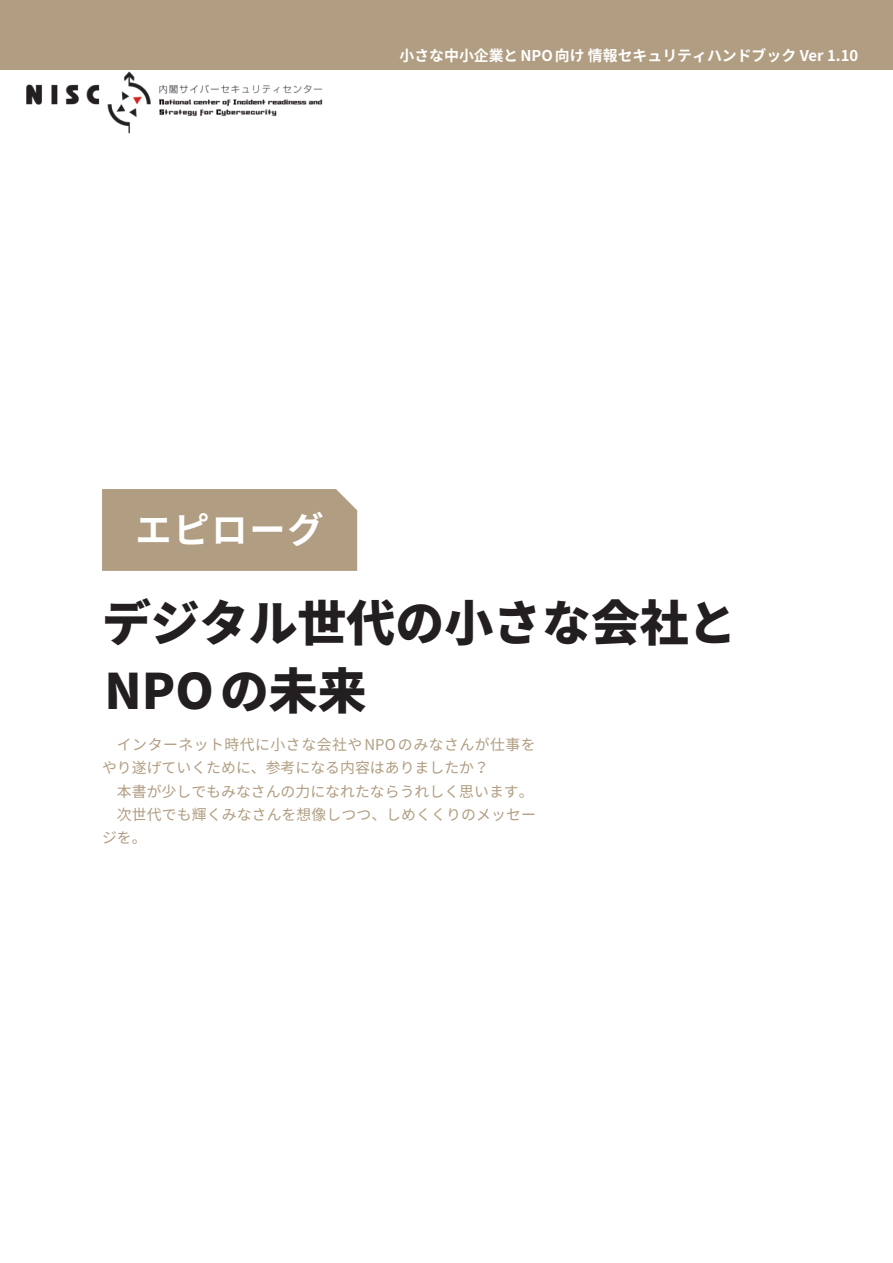
<style>
.page{position:relative;width:893px;height:1263px;background:#fff}
.page>*{position:absolute;margin:0;border:0;box-sizing:border-box;transform-origin:0 0}
.t1{font:800 48.9px/67.9px "Source Han Sans JP";color:#231f20}
.t2{font:700 36.15px "Source Han Sans JP";letter-spacing:.05em;color:#fff}
.t3{font:14.85px/23.4px "Source Han Sans JP";color:#b19e82}
.t4{font:700 14.85px "Source Han Sans JP";color:#fff}
</style>
<div class="page">
<div style="left:102px;top:489px;width:255px;height:82px;background:#b19e82"></div>
<div style="left:0;top:0;width:893px;height:69px;background:#b19e82"></div>
<img style="left:21px;top:69px;width:306px;height:65px">
<p class="t4" style="left:399px;top:47px;width:460px">小さな中小企業と NPO 向け 情報セキュリティハンドブック Ver 1.10</p>
<h2 class="t2" style="left:136px;top:509px;width:189px">エピローグ</h2>
<h1 class="t1" style="left:102px;top:590px;width:637px">デジタル世代の小さな会社と<br>NPOの未来</h1>
<p class="t3" style="left:102px;top:733px;width:435px">　インターネット時代に小さな会社や NPOのみなさんが仕事をやり遂げていくために、参考になる内容はありましたか？<br>　本書が少しでもみなさんの力になれたならうれしく思います。　次世代でも輝くみなさんを想像しつつ、しめくくりのメッセージを。</p>
</div>
